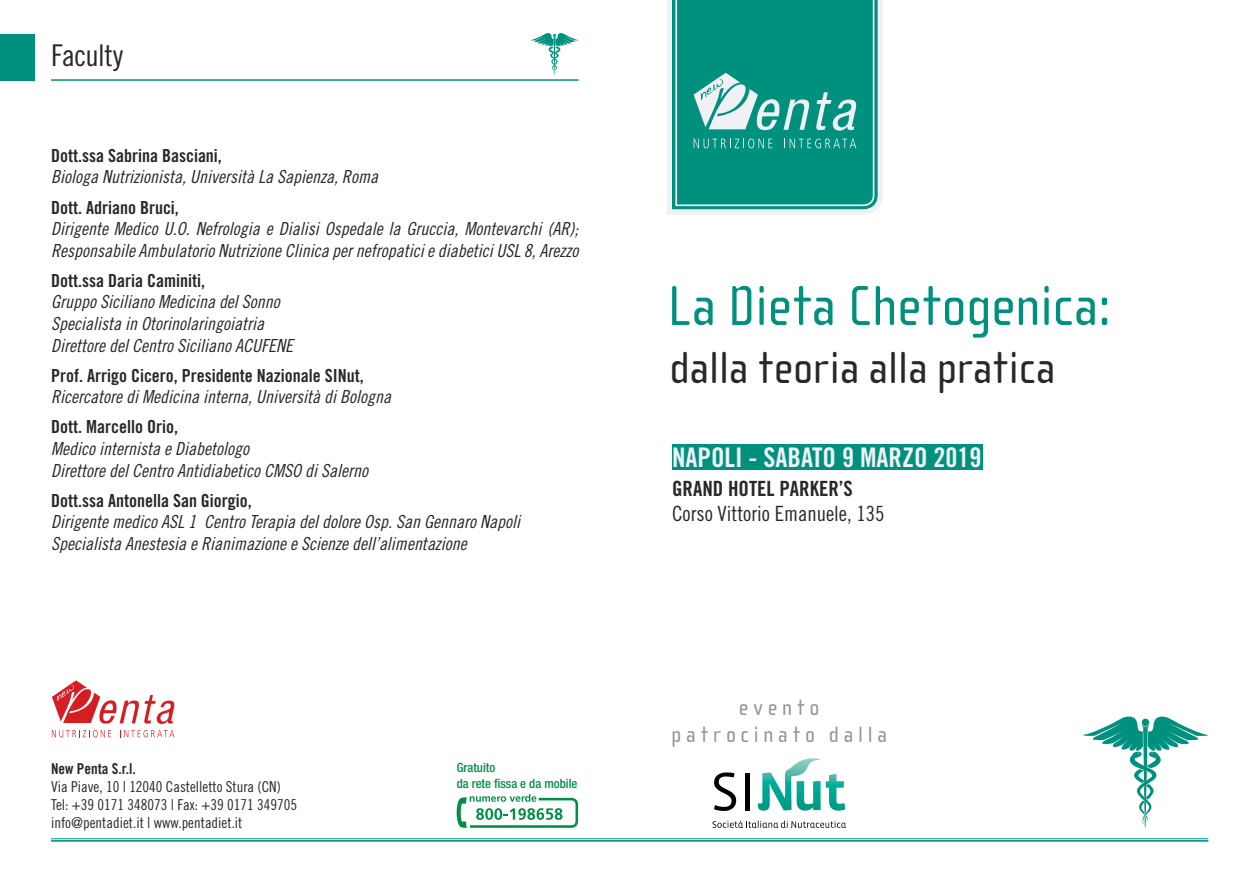
<style>
.page{position:relative;width:1259px;height:893px;background:#fff}
.page>*{position:absolute;margin:0;border:0;box-sizing:border-box;transform-origin:0 0}
.t1{font:57.6px "Cholla Sans OT";color:#00917e}
.t2{font:46.05px "Cholla Sans OT";letter-spacing:-.005em;color:#282828}
.t3{font:30px "Trade Gothic LT Std Cn 18";letter-spacing:-.02em;color:#282828}
.t4{font:27px "Trade Gothic LT Std Bd Cn 20";color:#eff1f5}
.t5{font:22.8px/27.5px "Cholla Sans OT";letter-spacing:.21em;color:#939496;text-align:center}
.t6{font:21px "Trade Gothic LT Std Cn 18";color:#282828}
.t7{font:21px "Trade Gothic LT Std Bd Cn 20";color:#282828}
.t8{font:18px/21.6px "Trade Gothic LT Std Cn 18 Obl";color:#282828}
.t9{font:18px "Trade Gothic LT Std Bd Cn 20";color:#282828}
.t10{font:15px/18px "Trade Gothic LT Std Cn 18";color:#282828}
.t11{font:15px "Trade Gothic LT Std Bd Cn 20";color:#282828}
.t12{font:500 condensed 12.75px/15.3px "Helvetica Neue LT Std";color:#008f44}
</style>
<div class="page">
<svg style="left:758px;top:758px;width:87px;height:53px"></svg>
<svg style="left:714px;top:772px;width:22px;height:39px"></svg>
<div style="left:745px;top:773px;width:5px;height:37px;background:#000"></div>
<svg style="left:712px;top:821px;width:134px;height:7px"></svg>
<hr style="left:51px;top:838px;width:1157px;height:1px;background:#00917e">
<hr style="left:51px;top:840px;width:1157px;height:2px;background:#00917e">
<div style="left:672px;top:444px;width:310px;height:26px;background:#00917e"></div>
<svg style="left:667px;top:0;width:216px;height:214px"></svg>
<svg style="left:672px;top:0;width:206px;height:209px;background:#199b8a"></svg>
<svg style="left:1083px;top:716px;width:125px;height:112px"></svg>
<div style="left:0;top:34px;width:34px;height:47px;background:#00917e"></div>
<hr style="left:51px;top:79px;width:527px;height:2px;background:#00917e">
<svg style="left:530px;top:33px;width:49px;height:43px"></svg>
<svg style="left:457px;top:794px;width:121px;height:34px"></svg>
<svg style="left:52px;top:680px;width:123px;height:44px"></svg>
<svg style="left:52px;top:730px;width:59px;height:7px"></svg>
<svg style="left:120px;top:730px;width:54px;height:7px"></svg>
<h3 class="t3" style="left:51px;top:38px;width:74px">Faculty</h3>
<p class="t9" style="left:51px;top:144px;width:172px">Dott.ssa Sabrina Basciani,</p>
<p class="t8" style="left:51px;top:167px;width:328px">Biologa Nutrizionista, Università La Sapienza, Roma</p>
<p class="t9" style="left:51px;top:196px;width:129px">Dott. Adriano Bruci,</p>
<p class="t8" style="left:51px;top:218px;width:529px">Dirigente Medico U.O. Nefrologia e Dialisi Ospedale la Gruccia, Montevarchi (AR);<br>Responsabile Ambulatorio Nutrizione Clinica per nefropatici e diabetici USL 8, Arezzo</p>
<p class="t9" style="left:51px;top:269px;width:155px">Dott.ssa Daria Caminiti,</p>
<p class="t8" style="left:51px;top:292px;width:243px">Gruppo Siciliano Medicina del Sonno<br>Specialista in Otorinolaringoiatria<br>Direttore del Centro Siciliano ACUFENE</p>
<p class="t9" style="left:51px;top:364px;width:314px">Prof. Arrigo Cicero, Presidente Nazionale SINut,</p>
<p class="t8" style="left:51px;top:386px;width:341px">Ricercatore di Medicina interna, Università di Bologna</p>
<p class="t9" style="left:51px;top:416px;width:128px">Dott. Marcello Orio,</p>
<p class="t8" style="left:51px;top:438px;width:318px">Medico internista e Diabetologo<br>Direttore del Centro Antidiabetico CMSO di Salerno</p>
<p class="t9" style="left:51px;top:489px;width:202px">Dott.ssa Antonella San Giorgio,</p>
<p class="t8" style="left:51px;top:511px;width:470px">Dirigente medico ASL 1 Centro Terapia del dolore Osp. San Gennaro Napoli<br>Specialista Anestesia e Rianimazione e Scienze dell’alimentazione</p>
<p class="t11" style="left:51px;top:759px;width:86px">New Penta S.r.l.</p>
<p class="t10" style="left:51px;top:777px;width:248px">Via Piave, 10 | 12040 Castelletto Stura (CN)<br>Tel: +39 0171 348073 | Fax: +39 0171 349705 info@pentadiet.it | www.pentadiet.it</p>
<p class="t12" style="left:457px;top:760px;width:122px">Gratuito<br>da rete fissa e da mobile</p>
<h1 class="t1" style="left:668px;top:275px;width:445px">La Dieta Chetogenica:</h1>
<h2 class="t2" style="left:669px;top:342px;width:387px">dalla teoria alla pratica</h2>
<h3 class="t4" style="left:672px;top:441px;width:311px">NAPOLI - SABATO 9 MARZO 2019</h3>
<p class="t7" style="left:672px;top:475px;width:182px">GRAND HOTEL PARKER’S</p>
<p class="t6" style="left:672px;top:501px;width:214px">Corso Vittorio Emanuele, 135</p>
<p class="t5" style="left:671px;top:694px;width:217px">evento patrocinato dalla</p>
</div>
